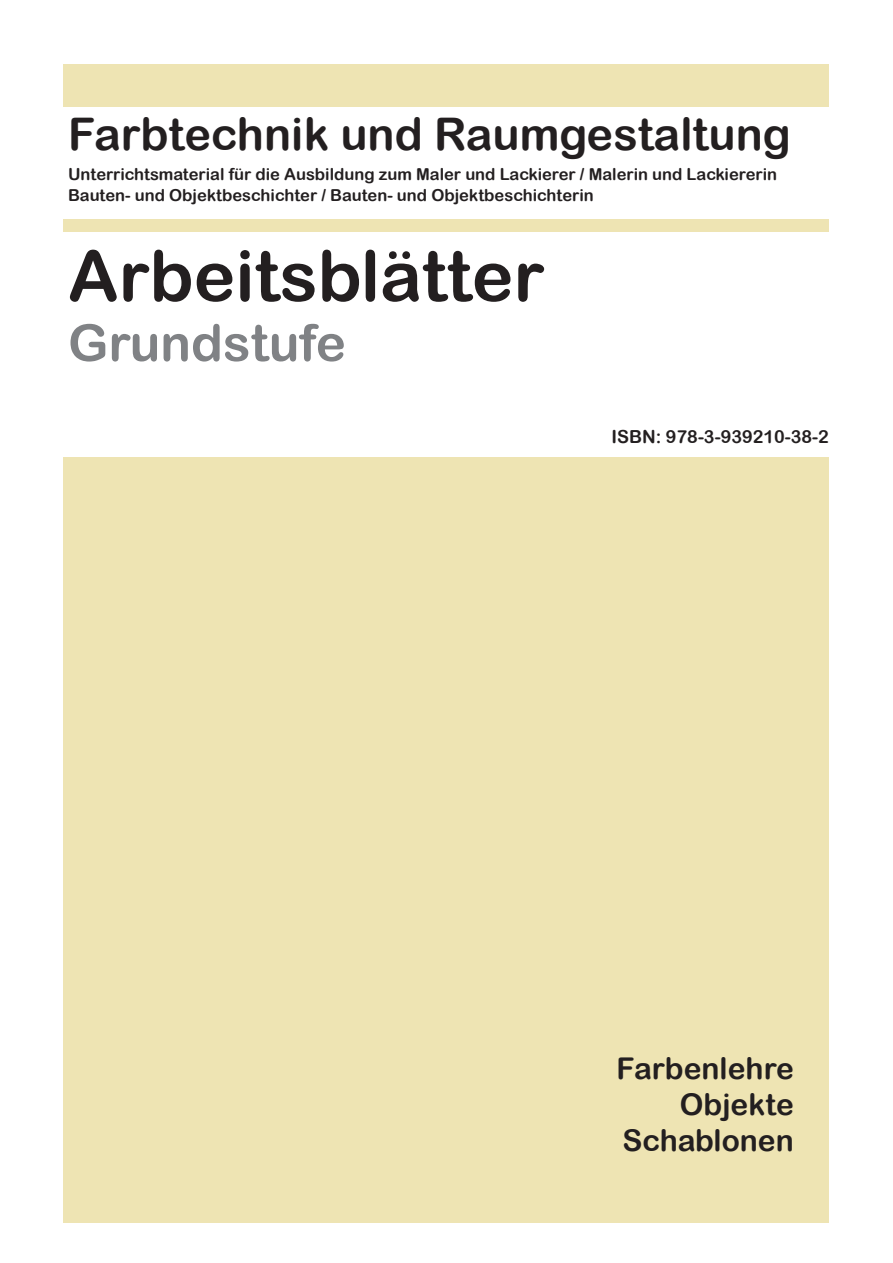
<style>
.page{position:relative;width:893px;height:1263px;background:#fff}
.page>*{position:absolute;margin:0;border:0;box-sizing:border-box;transform-origin:0 0}
.t1{font:70.5px "Arial Rounded MT Bold";color:#231f20}
.t2{font:51px "Arial Rounded MT Bold";color:#808285}
.t3{font:45px "Arial Rounded MT Bold";color:#231f20}
.t4{font:30px/36px "Arial Rounded MT Bold";color:#231f20;text-align:right}
.t5{font:18px "Arial Rounded MT Bold";color:#231f20}
.t6{font:16.5px/21px "Arial Rounded MT Bold";color:#231f20}
</style>
<div class="page">
<div style="left:64px;top:64px;width:765px;height:43px;background:#eee4b3"></div>
<div style="left:64px;top:219px;width:765px;height:13px;background:#eee4b3"></div>
<div style="left:64px;top:458px;width:765px;height:765px;background:#eee4b3"></div>
<h3 class="t3" style="left:68px;top:107px;width:724px">Farbtechnik und Raumgestaltung</h3>
<p class="t6" style="left:68px;top:163px;width:711px">Unterrichtsmaterial für die Ausbildung zum Maler und Lackierer / Malerin und Lackiererin<br>Bauten- und Objektbeschichter / Bauten- und Objektbeschichterin</p>
<h1 class="t1" style="left:68px;top:234px;width:478px">Arbeitsblätter</h1>
<h2 class="t2" style="left:68px;top:313px;width:279px">Grundstufe</h2>
<p class="t5" style="left:611px;top:426px;width:219px">ISBN: 978-3-939210-38-2</p>
<h3 class="t4" style="left:617px;top:1050px;width:179px">Farbenlehre<br>Objekte<br>Schablonen</h3>
</div>
